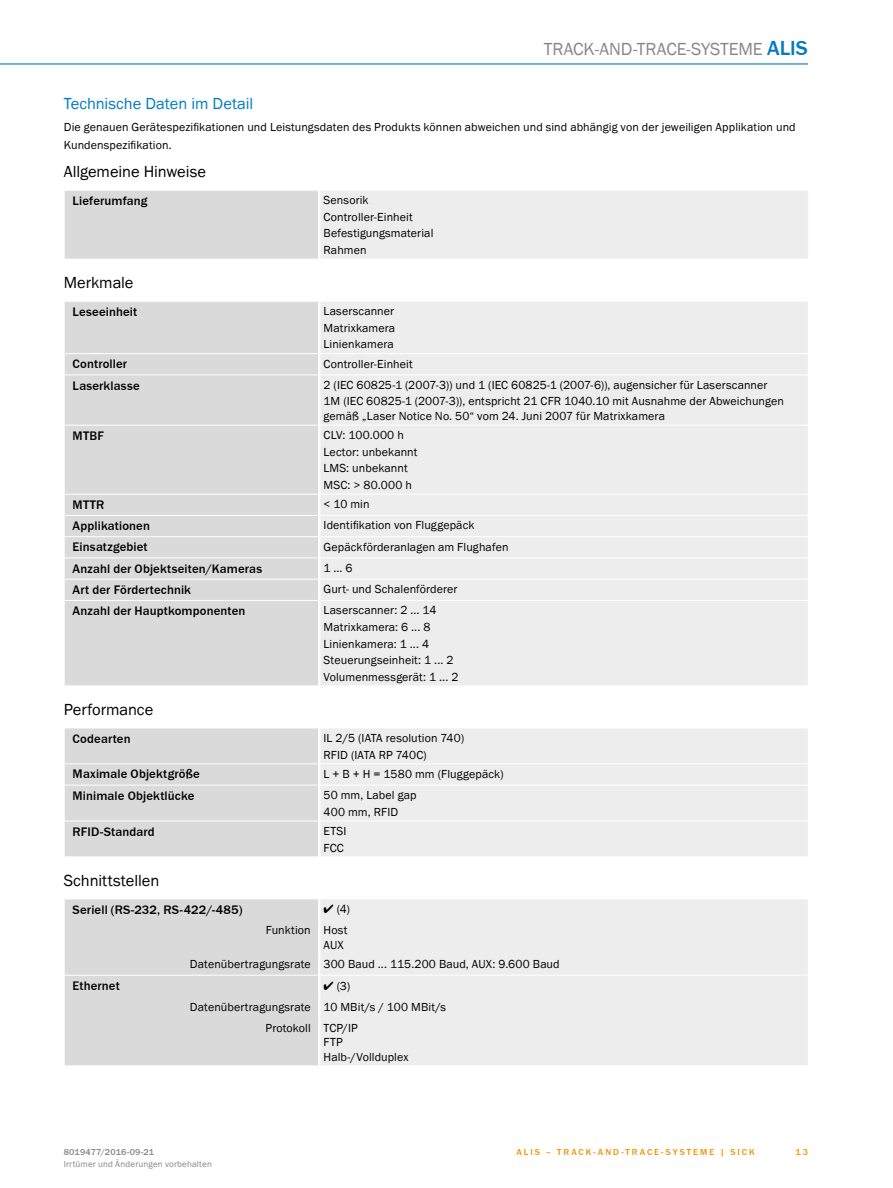
<style>
.page{position:relative;width:893px;height:1188px;background:#fff}
.page>*{position:absolute;margin:0;border:0;box-sizing:border-box;transform-origin:0 0}
.t1{font:18px "SICK Franklin";letter-spacing:-.005em;color:#878787}
.t2{font:16.5px "SICK Franklin";letter-spacing:-.005em;color:#000}
.t3{font:16.5px "SICK Franklin";letter-spacing:-.005em;color:#007cc2}
.t4{font:500 12.75px "SICK Franklin";letter-spacing:.01em;color:#000}
.t5{font:12px/16.5px "SICK Franklin";letter-spacing:.01em;color:#000}
.t6{font:500 9px "SICK Franklin";letter-spacing:.225em;color:#f39200}
.t7{font:9px "SICK Franklin";letter-spacing:.015em;color:#878787}
.t8{font:500 9px "SICK Franklin";letter-spacing:.015em;color:#878787}
.s1{font-weight:500;font-size:21px;color:#007cc2}
</style>
<div class="page">
<hr style="left:0;top:63px;width:808px;height:2px;background:#007cc2">
<div style="left:64px;top:190px;width:255px;height:69px;background:#dadada"></div>
<div style="left:319px;top:190px;width:489px;height:69px;background:#ededed"></div>
<hr style="left:65px;top:190px;width:253px;height:1px;background:#fff">
<hr style="left:64px;top:190px;width:1px;height:70px;background:#fff">
<hr style="left:320px;top:190px;width:488px;height:1px;background:#fff">
<hr style="left:318px;top:190px;width:2px;height:70px;background:#fff">
<div style="left:65px;top:302px;width:253px;height:384px;background:#dadada"></div>
<div style="left:320px;top:302px;width:488px;height:383px;background:#ededed"></div>
<hr style="left:65px;top:353px;width:253px;height:1px;background:#fff">
<svg style="left:64px;top:354px;width:1px;height:20px"></svg>
<hr style="left:320px;top:353px;width:488px;height:1px;background:#fff">
<hr style="left:65px;top:375px;width:253px;height:1px;background:#fff">
<hr style="left:320px;top:375px;width:488px;height:1px;background:#fff">
<hr style="left:65px;top:425px;width:253px;height:1px;background:#fff">
<hr style="left:320px;top:425px;width:488px;height:1px;background:#fff">
<hr style="left:65px;top:494px;width:253px;height:1px;background:#fff">
<hr style="left:320px;top:494px;width:488px;height:1px;background:#fff">
<hr style="left:65px;top:515px;width:253px;height:1px;background:#fff">
<hr style="left:320px;top:515px;width:488px;height:1px;background:#fff">
<hr style="left:65px;top:536px;width:253px;height:1px;background:#fff">
<hr style="left:320px;top:536px;width:488px;height:1px;background:#fff">
<hr style="left:65px;top:558px;width:253px;height:1px;background:#fff">
<hr style="left:320px;top:558px;width:488px;height:1px;background:#fff">
<hr style="left:65px;top:579px;width:253px;height:1px;background:#fff">
<svg style="left:64px;top:495px;width:1px;height:105px"></svg>
<hr style="left:320px;top:579px;width:488px;height:1px;background:#fff">
<hr style="left:65px;top:600px;width:253px;height:1px;background:#fff">
<hr style="left:320px;top:600px;width:488px;height:1px;background:#fff">
<div style="left:320px;top:729px;width:488px;height:127px;background:#ededed"></div>
<div style="left:64px;top:728px;width:254px;height:129px;background:#dadada"></div>
<hr style="left:320px;top:763px;width:488px;height:1px;background:#fff">
<hr style="left:65px;top:785px;width:253px;height:1px;background:#fff">
<hr style="left:64px;top:785px;width:1px;height:36px;background:#fff">
<hr style="left:320px;top:785px;width:488px;height:1px;background:#fff">
<hr style="left:65px;top:821px;width:253px;height:1px;background:#fff">
<hr style="left:64px;top:821px;width:1px;height:36px;background:#fff">
<hr style="left:320px;top:821px;width:488px;height:1px;background:#fff">
<div style="left:65px;top:900px;width:253px;height:166px;background:#dadada"></div>
<div style="left:320px;top:900px;width:488px;height:165px;background:#ededed"></div>
<svg style="left:64px;top:900px;width:1px;height:20px"></svg>
<hr style="left:65px;top:975px;width:253px;height:1px;background:#fff">
<hr style="left:320px;top:975px;width:488px;height:1px;background:#fff">
<svg style="left:64px;top:954px;width:1px;height:64px"></svg>
<h1 class="t1" style="left:544px;top:38px;width:266px">Track-and-trace-Systeme <span class="s1">ALIS</span></h1>
<h2 class="t3" style="left:64px;top:93px;width:191px">Technische Daten im Detail</h2>
<p class="t5" style="left:64px;top:118px;width:733px;line-height:17.9px">Die genauen Gerätespezifikationen und Leistungsdaten des Produkts können abweichen und sind abhängig von der jeweiligen Applikation und<br>Kundenspezifikation.</p>
<h2 class="t2" style="left:64px;top:161px;width:144px">Allgemeine Hinweise</h2>
<p class="t4" style="left:73px;top:193px;width:76px">Lieferumfang</p>
<p class="t5" style="left:324px;top:192px;width:111px">Sensorik<br>Controller-Einheit<br>Befestigungsmaterial<br>Rahmen</p>
<h2 class="t2" style="left:64px;top:272px;width:71px">Merkmale</h2>
<p class="t4" style="left:73px;top:304px;width:66px">Leseeinheit</p>
<p class="t5" style="left:324px;top:303px;width:73px;text-align:justify">Laserscanner M atrixkamera Linienkamera</p>
<p class="t4" style="left:73px;top:356px;width:56px">Controller</p>
<p class="t5" style="left:324px;top:356px;width:91px">Controller-Einheit</p>
<p class="t4" style="left:73px;top:377px;width:69px">Laserklasse</p>
<p class="t5" style="left:324px;top:377px;width:462px">2 (IEC 60825-1 (2007-3)) und 1 (IEC 60825-1 (2007-6)), augensicher für Laserscanner<br>1M (IEC 60825-1 (2007-3)), entspricht 21 CFR 1040.10 mit Ausnahme der Abweichungen</p>
<p class="t5" style="left:324px;top:408px;width:343px">gemäß „Laser Notice No. 50“ vom 24. Juni 2007 für Matrixkamera</p>
<p class="t4" style="left:73px;top:428px;width:33px">MTBF</p>
<p class="t5" style="left:324px;top:427px;width:96px">CLV: 100.000 h<br>Lector: unbekannt<br>LMS: unbekannt<br>MSC: &gt; 80.000 h</p>
<p class="t4" style="left:73px;top:497px;width:33px">MTTR</p>
<p class="t5" style="left:324px;top:496px;width:48px">&lt; 10 min</p>
<p class="t4" style="left:73px;top:518px;width:79px">Applikationen</p>
<p class="t5" style="left:324px;top:517px;width:152px">Identifikation von Fluggepäck</p>
<p class="t4" style="left:73px;top:539px;width:77px">Einsatzgebiet</p>
<p class="t5" style="left:324px;top:539px;width:186px">Gepäckförderanlagen am Flughafen</p>
<p class="t4" style="left:73px;top:560px;width:191px">Anzahl der Objektseiten/Kameras</p>
<p class="t5" style="left:324px;top:560px;width:31px">1… 6</p>
<p class="t4" style="left:73px;top:582px;width:120px">Art der Fördertechnik</p>
<p class="t5" style="left:324px;top:581px;width:135px">Gurt- und Schalenförderer</p>
<p class="t4" style="left:73px;top:603px;width:174px">Anzahl der Hauptkomponenten</p>
<p class="t5" style="left:324px;top:602px;width:136px">Laserscanner: 2 ... 14<br>Matrixkamera: 6 ... 8<br>Linienkamera: 1 ... 4<br>Steuerungseinheit: 1 ... 2<br>Volumenmessgerät: 1 ... 2</p>
<h2 class="t2" style="left:64px;top:699px;width:91px">Performance</h2>
<p class="t4" style="left:73px;top:730px;width:59px">Codearten</p>
<p class="t5" style="left:324px;top:730px;width:142px">IL 2/5 (IATA resolution 740)<br>RFID (IATA RP 740C)</p>
<p class="t4" style="left:73px;top:766px;width:129px">Maximale Objektgröße</p>
<p class="t5" style="left:324px;top:766px;width:182px">L + B + H = 1580 mm (Fluggepäck)</p>
<p class="t4" style="left:73px;top:788px;width:123px">Minimale Objektlücke</p>
<p class="t5" style="left:324px;top:787px;width:95px">50 mm, Label gap<br>400 mm, RFID</p>
<p class="t4" style="left:73px;top:823px;width:84px">RFID-Standard</p>
<p class="t5" style="left:324px;top:823px;width:24px">ETSI<br>FCC</p>
<h2 class="t2" style="left:64px;top:870px;width:97px">Schnittstellen</h2>
<p class="t4" style="left:73px;top:901px;width:171px">Seriell (RS-232, RS-422/-485)</p>
<p class="t5" style="left:266px;top:899px;width:86px;line-height:20.9px;text-align:right">● (4)<br>Funktion Host</p>
<p class="t5" style="left:190px;top:935px;width:371px;line-height:19.4px;text-indent:134px">AUX<br>Datenübertragungsrate 300 Baud ... 115.200 Baud, AUX: 9.600 Baud</p>
<p class="t4" style="left:73px;top:978px;width:49px">Ethernet</p>
<p class="t5" style="left:324px;top:978px;width:28px">● (3)</p>
<p class="t5" style="left:190px;top:998px;width:258px">Datenübertragungsrate 10 M Bit/s / 100 M Bit/s</p>
<p class="t5" style="left:266px;top:1020px;width:94px">Protokoll TCP/IP</p>
<p class="t5" style="left:324px;top:1035px;width:87px;line-height:14.4px">FTP<br>Halb-/Vollduplex</p>
<p class="t8" style="left:64px;top:1146px;width:92px">8019477/2016-09-21</p>
<p class="t6" style="left:517px;top:1146px;width:240px">ALIS – TRACK-AND-TRACE-SYSTEME | SICK</p>
<p class="t7" style="left:64px;top:1159px;width:150px">Irrtümer und Änderungen vorbehalten</p>
<p class="t6" style="left:795px;top:1146px;width:14px">13</p>
</div>
